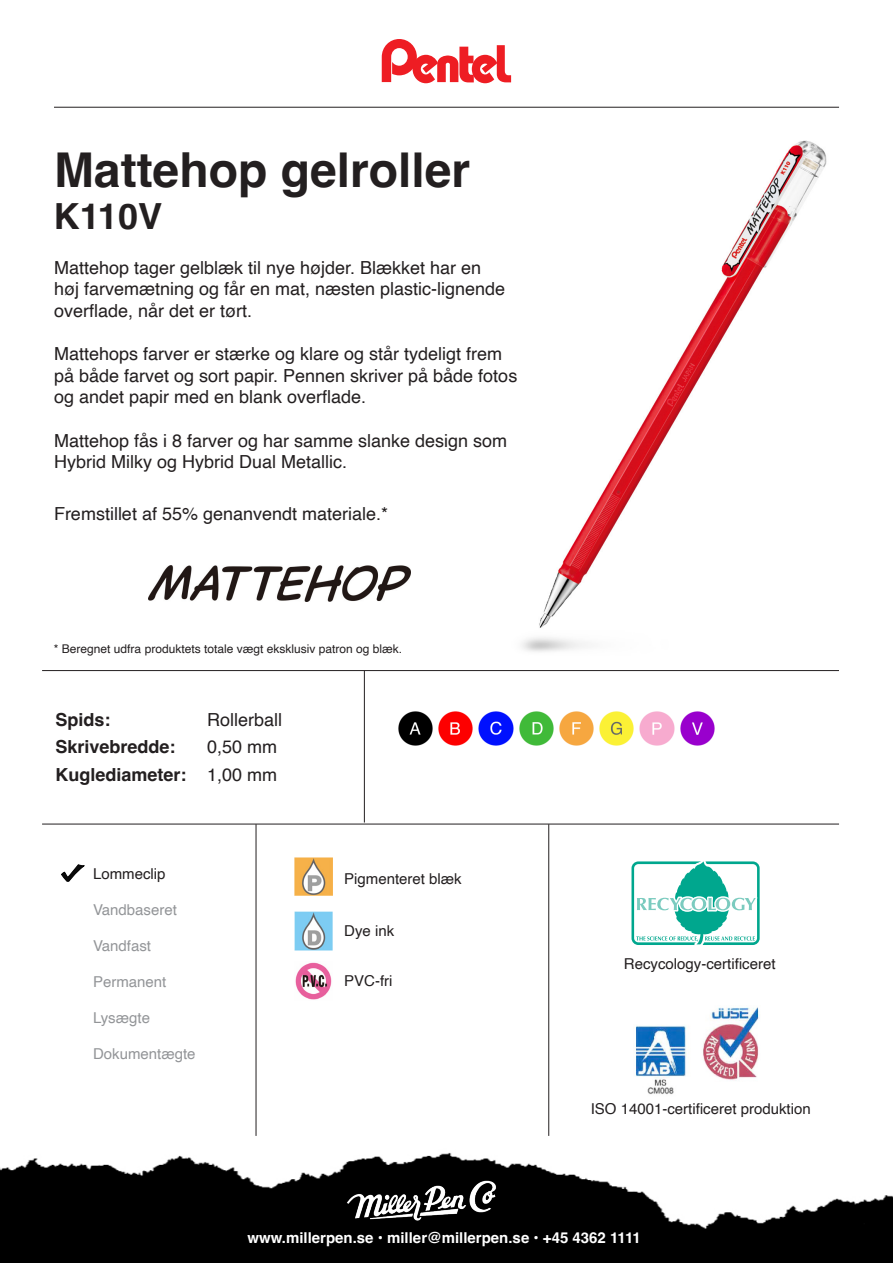
<style>
.page{position:relative;width:893px;height:1263px;background:#fff}
.page>*{position:absolute;margin:0;border:0;box-sizing:border-box;transform-origin:0 0}
.t1{font:700 48px "Helvetica";color:#231f20}
.t2{font:700 36px "Helvetica";color:#231f20}
.t3{font:18px/21.6px "Helvetica";color:#231f20}
.t4{font:700 18px "Helvetica";color:#231f20}
.t5{font:15px "Helvetica";color:#231f20}
.t6{font:700 15px "Helvetica";color:#fff}
.t7{font:15px "Helvetica";color:#939598}
.t8{font:12px "Helvetica";color:#231f20}
</style>
<div class="page">
<img style="left:0;top:1030px;width:893px;height:233px">
<svg style="left:382px;top:39px;width:129px;height:44px"></svg>
<hr style="left:54px;top:107px;width:785px;height:1px;background:#231f20">
<img style="left:332px;top:1162px;width:179px;height:77px">
<hr style="left:42px;top:824px;width:797px;height:1px;background:#231f20">
<hr style="left:364px;top:671px;width:1px;height:151px;background:#231f20">
<hr style="left:256px;top:824px;width:1px;height:312px;background:#231f20">
<hr style="left:548px;top:824px;width:1px;height:312px;background:#231f20">
<hr style="left:42px;top:670px;width:797px;height:1px;background:#231f20">
<div style="left:631px;top:861px;width:129px;height:84px;border:3px solid #00a78e;border-radius:6px"></div>
<svg style="left:635px;top:861px;width:122px;height:84px"></svg>
<img style="left:634px;top:1007px;width:126px;height:90px">
<img style="left:521px;top:140px;width:306px;height:512px">
<img style="left:398px;top:711px;width:317px;height:35px">
<svg style="left:62px;top:865px;width:22px;height:16px"></svg>
<img style="left:294px;top:911px;width:38px;height:39px">
<img style="left:295px;top:962px;width:37px;height:38px">
<img style="left:294px;top:858px;width:38px;height:38px">
<img style="left:148px;top:565px;width:262px;height:37px">
<p class="t1" style="left:54px;top:141px;width:418px">Mattehop gelroller</p>
<p class="t2" style="left:54px;top:194px;width:110px">K110V</p>
<p class="t3" style="left:54px;top:257px;width:453px">Mattehop tager gelblæk til nye højder. Blækket har en høj farvemætning og får en mat, næsten plastic-lignende overflade, når det er tørt.</p>
<p class="t3" style="left:54px;top:344px;width:465px">Mattehops farver er stærke og klare og står tydeligt frem på både farvet og sort papir. Pennen skriver på både fotos og andet papir med en blank overflade.</p>
<p class="t3" style="left:54px;top:430px;width:455px">Mattehop fås i 8 farver og har samme slanke design som<br>Hybrid Milky og Hybrid Dual Metallic.</p>
<p class="t3" style="left:54px;top:504px;width:336px">Fremstillet af 55% genanvendt materiale.*</p>
<p class="t8" style="left:54px;top:640px;width:350px">* Beregnet udfra produktets totale vægt eksklusiv patron og blæk.</p>
<p class="t4" style="left:55px;top:708px;width:57px">Spids:</p>
<p class="t3" style="left:207px;top:709px;width:77px">Rollerball</p>
<p class="t4" style="left:55px;top:736px;width:122px">Skrivebredde:</p>
<p class="t3" style="left:207px;top:737px;width:72px">0,50 mm</p>
<p class="t4" style="left:55px;top:764px;width:133px">Kuglediameter:</p>
<p class="t3" style="left:207px;top:765px;width:72px">1,00 mm</p>
<p class="t5" style="left:93px;top:862px;width:74px">Lommeclip</p>
<p class="t7" style="left:93px;top:898px;width:85px">Vandbaseret</p>
<p class="t7" style="left:93px;top:934px;width:60px">Vandfast</p>
<p class="t7" style="left:93px;top:970px;width:75px">Permanent</p>
<p class="t7" style="left:93px;top:1006px;width:58px">Lysægte</p>
<p class="t7" style="left:93px;top:1042px;width:104px">Dokumentægte</p>
<p class="t5" style="left:344px;top:867px;width:119px">Pigmenteret blæk</p>
<p class="t5" style="left:344px;top:919px;width:52px">Dye ink</p>
<p class="t5" style="left:344px;top:969px;width:50px">PVC-fri</p>
<p class="t5" style="left:624px;top:952px;width:153px">Recycology-certificeret</p>
<p class="t5" style="left:591px;top:1097px;width:222px">ISO 14001-certificeret produktion</p>
<p class="t6" style="left:247px;top:1229px;width:395px">www.millerpen.se • miller@millerpen.se • +45 4362 1111</p>
</div>
